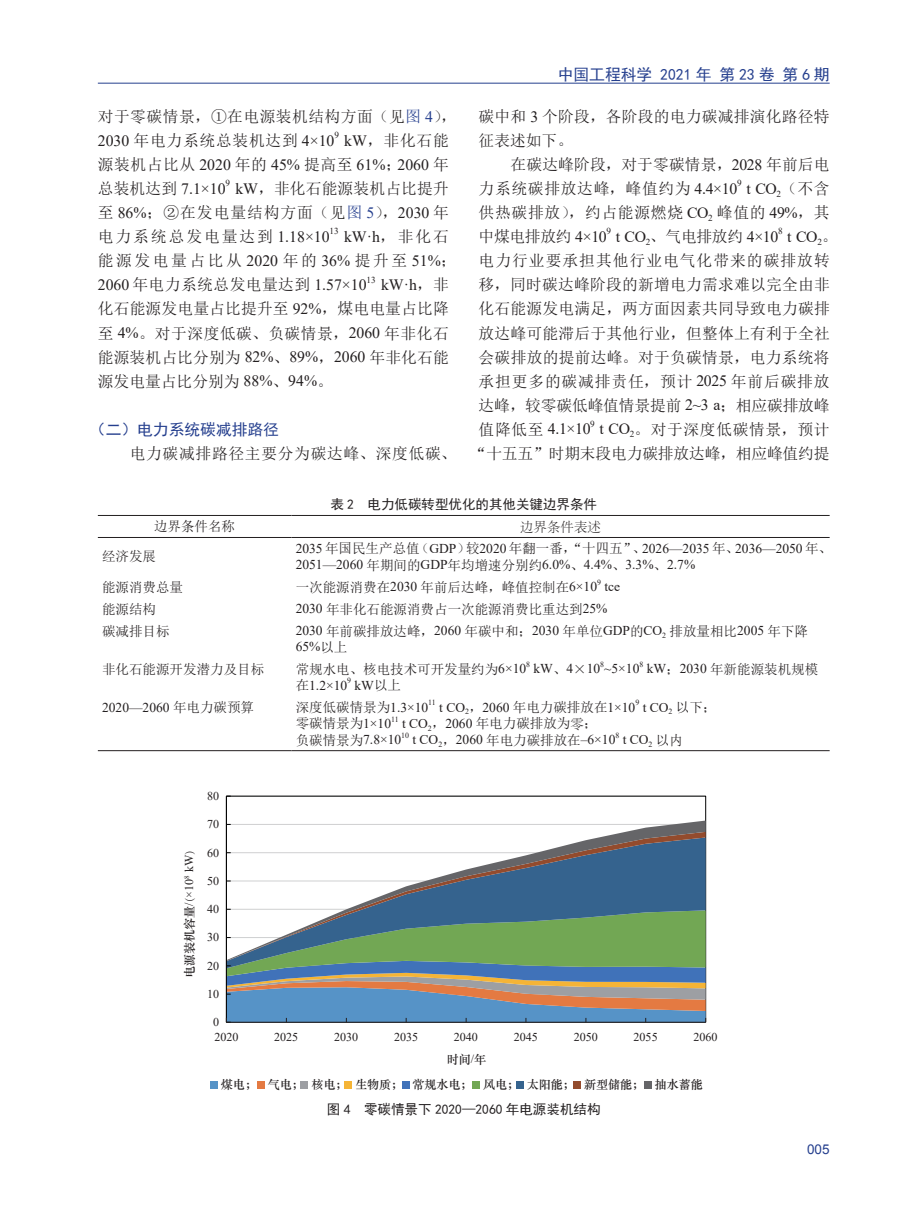
<style>
.page{position:relative;width:919px;height:1217px;background:#fff}
.page>*{position:absolute;margin:0;border:0;box-sizing:border-box;transform-origin:0 0}
.t1{font:15.75px/24px "Sim Sun";letter-spacing:.03em;color:#231f20}
.t2{font:15.75px/24px "Times New Roman";color:#231f20}
.t3{font:15.75px/24px "Sim Sun";letter-spacing:.01em;color:#231f20}
.t4{font:15.75px/24px "Sim Sun";letter-spacing:-.01em;color:#231f20;text-align:right}
.t5{font:15.75px "Sim Hei";color:#253f8e}
.t6{font:15.75px "Sim Sun";letter-spacing:.165em;color:#231f20}
.t7{font:13.5px "Sim Sun";color:#231f20}
.t8{font:13.5px/16.2px "Times New Roman";color:#231f20}
.t9{font:13.5px "Sim Hei";color:#231f20}
.t10{font:300 13.5px "Adobe Song Std";color:#231f20}
.t11{font:13.5px "Arial";color:#253f8e}
.t12{font:12px "Times New Roman";color:#231f20}
.t13{font:12px/24.5px "ST Zhongsong";color:#231f20}
.t14{font:9.15px "Times New Roman";color:#231f20}
.t15{font:7.8px "Times New Roman";color:#231f20}
.s1{color:#253f8e}
.s2{font-family:"Times New Roman";color:#253f8e}
.s3{font-family:"Times New Roman"}
.s4{font-family:"Sim Sun"}
.s5{font-family:"Adobe Song Std";font-weight:300}
</style>
<div class="page">
<hr style="left:98px;top:83px;width:731px;height:1px;background:#253f8e">
<hr style="left:98px;top:515px;width:193px;height:1px;background:#231f20">
<hr style="left:291px;top:515px;width:538px;height:1px;background:#231f20">
<hr style="left:98px;top:750px;width:193px;height:1px;background:#231f20">
<hr style="left:291px;top:750px;width:538px;height:1px;background:#231f20">
<hr style="left:98px;top:537px;width:193px;height:1px;background:#231f20">
<hr style="left:291px;top:537px;width:538px;height:1px;background:#231f20">
<svg style="left:227px;top:820px;width:478px;height:88px"></svg>
<hr style="left:226px;top:796px;width:1px;height:225px;background:#030303">
<svg style="left:226px;top:908px;width:480px;height:114px;background:#76958b"></svg>
<div style="left:210px;top:1080px;width:8px;height:8px;background:#5693c7"></div>
<div style="left:257px;top:1080px;width:7px;height:8px;background:#e47a42"></div>
<div style="left:301px;top:1080px;width:7px;height:8px;background:#9d9fa3"></div>
<div style="left:344px;top:1080px;width:8px;height:8px;background:#f5b436"></div>
<div style="left:402px;top:1080px;width:7px;height:8px;background:#4072b9"></div>
<div style="left:472px;top:1080px;width:8px;height:8px;background:#72a754"></div>
<div style="left:516px;top:1080px;width:7px;height:8px;background:#35638e"></div>
<div style="left:573px;top:1080px;width:8px;height:8px;background:#934b2d"></div>
<div style="left:644px;top:1080px;width:7px;height:8px;background:#656568"></div>
<p class="t5" style="left:557px;top:66px;width:273px">中国工程科学 2021 年 第 23 卷 第 6 期</p>
<p class="t1" style="left:98px;top:104px;width:360px">对于零碳情景，①在电源装机结构方面（见<span class="s1">图</span> <span class="s2">4</span>），<br><span class="s3">2030</span> 年电力系统总装机达到 <span class="s3">4×10</span></p>
<p class="t1" style="left:478px;top:104px;width:352px">碳中和 <span class="s3">3</span> 个阶段，各阶段的电力碳减排演化路径特征表述如下。</p>
<p class="t3" style="left:478px;top:152px;width:352px;text-indent:32px">在碳达峰阶段，对于零碳情景，<span class="s3">2028</span> 年前后电力系统碳排放达峰，峰值约为 <span class="s3">4.4×10</span></p>
<p class="t14" style="left:334px;top:129px;width:6px">9</p>
<p class="t1" style="left:344px;top:128px;width:106px"><span class="s3">kW</span>，非化石能</p>
<p class="t2" style="left:98px;top:152px;width:352px"><span class="s4">源装机占比从</span> 2020 <span class="s4">年的</span> 45% <span class="s4">提高至</span> 61%<span class="s4">；</span>2060 <span class="s4">年总装机达到</span> 7.1×10</p>
<p class="t14" style="left:225px;top:177px;width:6px">9</p>
<p class="t14" style="left:737px;top:177px;width:6px">9</p>
<p class="t2" style="left:746px;top:176px;width:85px">t CO<sub>2</sub><span class="s4">（不含</span></p>
<p class="t1" style="left:478px;top:200px;width:352px">供热碳排放），约占能源燃烧 <span class="s3">CO</span><sub>2</sub> 峰值的 <span class="s3">49%</span>，其中煤电排放约 <span class="s3">4×10</span></p>
<p class="t1" style="left:98px;top:176px;width:352px;text-align:justify;text-indent:137px"><span class="s3">kW</span>，非化石能源装机占比提升至 <span class="s3">86%</span>；②在发电量结构方面（见<span class="s1">图</span> <span class="s2">5</span>），<span class="s3">2030</span> 年电力系统总发电量达到 <span class="s3">1.18×10</span></p>
<p class="t14" style="left:329px;top:225px;width:11px">13</p>
<p class="t2" style="left:344px;top:224px;width:106px">kW·h<span class="s4">，非化石</span></p>
<p class="t6" style="left:98px;top:253px;width:360px">能源发电量占比从 <span class="s3">2020</span> 年的 <span class="s3">36%</span> 提升至 <span class="s3">51%</span>；</p>
<p class="t2" style="left:98px;top:272px;width:270px">2060 <span class="s4">年电力系统总发电量达到</span> 1.57×10</p>
<p class="t14" style="left:366px;top:273px;width:11px">13</p>
<p class="t2" style="left:381px;top:272px;width:69px">kW·h<span class="s4">，非</span></p>
<p class="t1" style="left:98px;top:297px;width:352px;text-align:justify">化石能源发电量占比提升至 <span class="s3">92%</span>，煤电电量占比降至 <span class="s3">4%</span>。对于深度低碳、负碳情景，<span class="s3">2060</span> 年非化石能源装机占比分别为 <span class="s3">82%</span>、<span class="s3">89%</span>，<span class="s3">2060</span> 年非化石能源发电量占比分别为 <span class="s3">88%</span>、<span class="s3">94%</span>。</p>
<p class="t5" style="left:90px;top:421px;width:190px">（二）电力系统碳减排路径</p>
<p class="t1" style="left:130px;top:441px;width:328px">电力碳减排路径主要分为碳达峰、深度低碳、</p>
<p class="t14" style="left:606px;top:225px;width:6px">9</p>
<p class="t2" style="left:615px;top:224px;width:164px">t CO<sub>2</sub><span class="s5">、</span><span class="s4">气电排放约</span> 4×10</p>
<p class="t14" style="left:778px;top:225px;width:6px">8</p>
<p class="t2" style="left:787px;top:224px;width:52px">t CO<sub>2</sub><span class="s4">。</span></p>
<p class="t1" style="left:478px;top:249px;width:352px;text-align:justify">电力行业要承担其他行业电气化带来的碳排放转移，同时碳达峰阶段的新增电力需求难以完全由非化石能源发电满足，两方面因素共同导致电力碳排放达峰可能滞后于其他行业，但整体上有利于全社会碳排放的提前达峰。对于负碳情景，电力系统将承担更多的碳减排责任，预计 <span class="s3">2025</span> 年前后碳排放达峰，较零碳低峰值情景提前 <span class="s3">2~3 a</span>；相应碳排放峰</p>
<p class="t2" style="left:478px;top:416px;width:113px"><span class="s4">值降低至</span> 4.1×10</p>
<p class="t14" style="left:590px;top:417px;width:6px">9</p>
<p class="t4" style="left:470px;top:417px;width:360px"><span class="s3">t CO</span><sub>2</sub>。对于深度低碳情景，预计<br>“十五五”时期末段电力碳排放达峰，相应峰值约提</p>
<p class="t9" style="left:330px;top:497px;width:268px">表 2 电力低碳转型优化的其他关键边界条件</p>
<p class="t7" style="left:154px;top:519px;width:82px">边界条件名称</p>
<p class="t10" style="left:520px;top:519px;width:82px">边界条件表述</p>
<p class="t7" style="left:102px;top:549px;width:55px">经济发展</p>
<p class="t8" style="left:296px;top:540px;width:538px">2035 <span class="s4">年国民生产总值（</span>GDP<span class="s4">）较</span>2020 <span class="s4">年翻一番，“十四五”、</span>2026—2035 <span class="s4">年、</span>2036—2050 <span class="s4">年、<br></span>2051—2060 <span class="s4">年期间的</span>GDP<span class="s4">年均增速分别约</span>6.0%<span class="s4">、</span>4.4%<span class="s4">、</span>3.3%<span class="s4">、</span>2.7%</p>
<p class="t7" style="left:102px;top:580px;width:82px">能源消费总量</p>
<p class="t7" style="left:296px;top:580px;width:303px">一次能源消费在<span class="s3">2030</span> 年前后达峰，峰值控制在<span class="s3">6×10</span></p>
<p class="t15" style="left:597px;top:576px;width:5px">9</p>
<p class="t8" style="left:604px;top:578px;width:17px">tce</p>
<p class="t7" style="left:102px;top:602px;width:55px">能源结构</p>
<p class="t7" style="left:296px;top:602px;width:313px"><span class="s3">2030</span> 年非化石能源消费占一次能源消费比重达到<span class="s3">25%</span></p>
<p class="t7" style="left:102px;top:624px;width:69px">碳减排目标</p>
<p class="t7" style="left:296px;top:624px;width:514px"><span class="s3">2030</span> 年前碳排放达峰，<span class="s3">2060</span> 年碳中和；<span class="s3">2030</span> 年单位<span class="s3">GDP</span>的<span class="s3">CO</span><sub>2</sub> 排放量相比<span class="s3">2005</span> 年下降</p>
<p class="t8" style="left:296px;top:638px;width:53px">65%<span class="s4">以上</span></p>
<p class="t7" style="left:102px;top:662px;width:163px">非化石能源开发潜力及目标</p>
<p class="t7" style="left:296px;top:662px;width:232px">常规水电、核电技术可开发量约为<span class="s3">6×10</span></p>
<p class="t15" style="left:526px;top:658px;width:5px">8</p>
<p class="t8" style="left:533px;top:660px;width:107px">kW<span class="s4">、</span>4<span class="s4">×</span>10 ~5×10</p>
<p class="t15" style="left:600px;top:658px;width:5px">8</p>
<p class="t15" style="left:639px;top:658px;width:5px">8</p>
<p class="t7" style="left:646px;top:662px;width:173px"><span class="s3">kW</span>；<span class="s3">2030</span> 年新能源装机规模</p>
<p class="t8" style="left:296px;top:676px;width:53px"><span class="s4">在</span>1.2×10</p>
<p class="t15" style="left:347px;top:675px;width:5px">9</p>
<p class="t8" style="left:354px;top:676px;width:48px">kW<span class="s4">以上</span></p>
<p class="t8" style="left:102px;top:698px;width:153px">2020—2060 <span class="s4">年电力碳预算</span></p>
<p class="t7" style="left:296px;top:700px;width:134px">深度低碳情景为<span class="s3">1.3×10</span></p>
<p class="t15" style="left:428px;top:697px;width:9px">11</p>
<p class="t8" style="left:439px;top:698px;width:198px">t CO<sub>2</sub><span class="s4">，</span>2060 <span class="s4">年电力碳排放在</span>1×10</p>
<p class="t15" style="left:635px;top:697px;width:5px">9</p>
<p class="t8" style="left:642px;top:698px;width:75px">t CO<sub>2</sub> <span class="s4">以下；</span></p>
<p class="t7" style="left:296px;top:716px;width:97px">零碳情景为<span class="s3">1×10</span></p>
<p class="t15" style="left:391px;top:713px;width:9px">11</p>
<p class="t7" style="left:402px;top:716px;width:197px"><span class="s3">t CO</span><sub>2</sub>，<span class="s3">2060</span> 年电力碳排放为<span class="s5">零</span>；</p>
<p class="t8" style="left:296px;top:731px;width:107px"><span class="s4">负碳情景为</span>7.8×10</p>
<p class="t15" style="left:401px;top:729px;width:9px">10</p>
<p class="t8" style="left:412px;top:731px;width:204px">t CO<sub>2</sub><span class="s4">，</span>2060 <span class="s4">年电力碳排放在</span>–6×10</p>
<p class="t15" style="left:615px;top:729px;width:5px">8</p>
<p class="t8" style="left:622px;top:731px;width:62px">t CO<sub>2</sub> <span class="s4">以内</span></p>
<p class="t12" style="left:207px;top:787px;width:14px">80</p>
<p class="t13" style="left:177px;top:977px;width:129px;rotate:-90deg">电源装机容量<span class="s3">/</span><span class="s5">(</span><span class="s3">×10</span><sup>8</sup> <span class="s3">kW</span><span class="s5">)</span></p>
<p class="t12" style="left:207px;top:815px;width:14px">70</p>
<p class="t12" style="left:207px;top:843px;width:14px">60</p>
<p class="t12" style="left:207px;top:872px;width:14px">50</p>
<p class="t12" style="left:207px;top:900px;width:14px">40</p>
<p class="t12" style="left:207px;top:928px;width:14px">30</p>
<p class="t12" style="left:207px;top:956px;width:14px">20</p>
<p class="t12" style="left:207px;top:985px;width:14px">10</p>
<p class="t12" style="left:213px;top:1013px;width:8px">0</p>
<p class="t12" style="left:214px;top:1027px;width:26px">2020</p>
<p class="t12" style="left:274px;top:1027px;width:26px">2025</p>
<p class="t12" style="left:334px;top:1027px;width:26px">2030</p>
<p class="t12" style="left:394px;top:1027px;width:26px">2035</p>
<p class="t12" style="left:454px;top:1027px;width:26px">2040</p>
<p class="t12" style="left:514px;top:1027px;width:26px">2045</p>
<p class="t12" style="left:573px;top:1027px;width:26px">2050</p>
<p class="t12" style="left:633px;top:1027px;width:26px">2055</p>
<p class="t12" style="left:693px;top:1027px;width:26px">2060</p>
<p class="t13" style="left:221px;top:1046px;width:483px;text-indent:226px">时间<span class="s3">/</span>年<br>煤电； 气电； 核电； 生物质； 常规水电； 风电； 太阳能； 新型储能； 抽水蓄能</p>
<p class="t9" style="left:327px;top:1102px;width:275px">图 4 零碳情景下 2020—2060 年电源装机结构</p>
<p class="t11" style="left:807px;top:1140px;width:24px">005</p>
</div>
